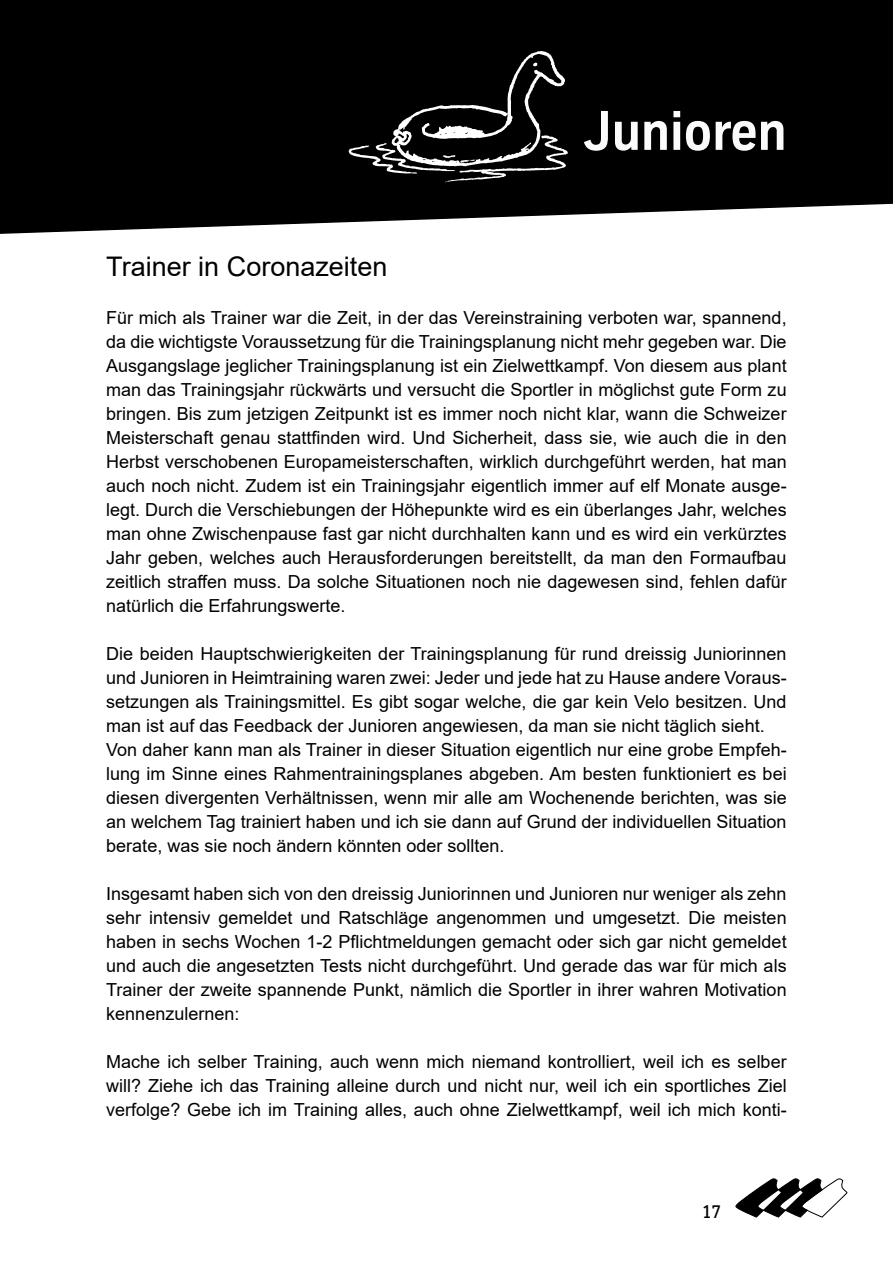
<style>
.page{position:relative;width:893px;height:1263px;background:#fff}
.page>*{position:absolute;margin:0;border:0;box-sizing:border-box;transform-origin:0 0}
.t1{font:700 54px "TK Type";color:#fbfbfb}
.t2{font:27px "Arial";color:#000}
.t3{font:18px/24px "Arial";color:#000;text-align:justify}
.t4{font:500 18px "TK Type";color:#000}
</style>
<div class="page">
<svg style="left:735px;top:1178px;width:113px;height:40px"></svg>
<svg style="left:0;top:0;width:893px;height:234px"></svg>
<svg style="left:349px;top:51px;width:219px;height:131px"></svg>
<h1 class="t1" style="left:583px;top:102px;width:205px">Junioren</h1>
<h2 class="t2" style="left:106px;top:248px;width:283px">Trainer in Coronazeiten</h2>
<p class="t3" style="left:106px;top:305px;width:682px">Für mich als Trainer war die Zeit, in der das Vereinstraining verboten war, spannend, da die wichtigste Voraussetzung für die Trainingsplanung nicht mehr gegeben war. Die Ausgangslage jeglicher Trainingsplanung ist ein Zielwettkampf. Von diesem aus plant man das Trainingsjahr rückwärts und versucht die Sportler in möglichst gute Form zu bringen. Bis zum jetzigen Zeitpunkt ist es immer noch nicht klar, wann die Schweizer Meisterschaft genau stattfinden wird. Und Sicherheit, dass sie, wie auch die in den Herbst verschobenen Europameisterschaften, wirklich durchgeführt werden, hat man auch noch nicht. Zudem ist ein Trainingsjahr eigentlich immer auf elf Monate ausge&shy;legt. Durch die Verschiebungen der Höhepunkte wird es ein überlanges Jahr, welches man ohne Zwischenpause fast gar nicht durchhalten kann und es wird ein verkürztes Jahr geben, welches auch Herausforderungen bereitstellt, da man den Formaufbau zeitlich straffen muss. Da solche Situationen noch nie dagewesen sind, fehlen dafür natürlich die Erfahrungswerte.</p>
<p class="t3" style="left:106px;top:641px;width:682px;text-align:left">Die beiden Hauptschwierigkeiten der Trainingsplanung für rund dreissig Juniorinnen und Junioren in Heimtraining waren zwei: Jeder und jede hat zu Hause andere Voraus&shy;setzungen als Trainingsmittel. Es gibt sogar welche, die gar kein Velo besitzen. Und man ist auf das Feedback der Junioren angewiesen, da man sie nicht täglich sieht.<br>Von daher kann man als Trainer in dieser Situation eigentlich nur eine grobe Empfeh&shy;lung im Sinne eines Rahmentrainingsplanes abgeben. Am besten funktioniert es bei diesen divergenten Verhältnissen, wenn mir alle am Wochenende berichten, was sie an welchem Tag trainiert haben und ich sie dann auf Grund der individuellen Situation berate, was sie noch ändern könnten oder sollten.</p>
<p class="t3" style="left:106px;top:881px;width:682px">Insgesamt haben sich von den dreissig Juniorinnen und Junioren nur weniger als zehn sehr intensiv gemeldet und Ratschläge angenommen und umgesetzt. Die meisten haben in sechs Wochen 1-2 Pflichtmeldungen gemacht oder sich gar nicht gemeldet und auch die angesetzten Tests nicht durchgeführt. Und gerade das war für mich als Trainer der zweite spannende Punkt, nämlich die Sportler in ihrer wahren Motivation kennenzulernen:</p>
<p class="t3" style="left:106px;top:1049px;width:682px">Mache ich selber Training, auch wenn mich niemand kontrolliert, weil ich es selber will? Ziehe ich das Training alleine durch und nicht nur, weil ich ein sportliches Ziel verfolge? Gebe ich im Training alles, auch ohne Zielwettkampf, weil ich mich konti-</p>
<p class="t4" style="left:702px;top:1202px;width:21px">17</p>
</div>
